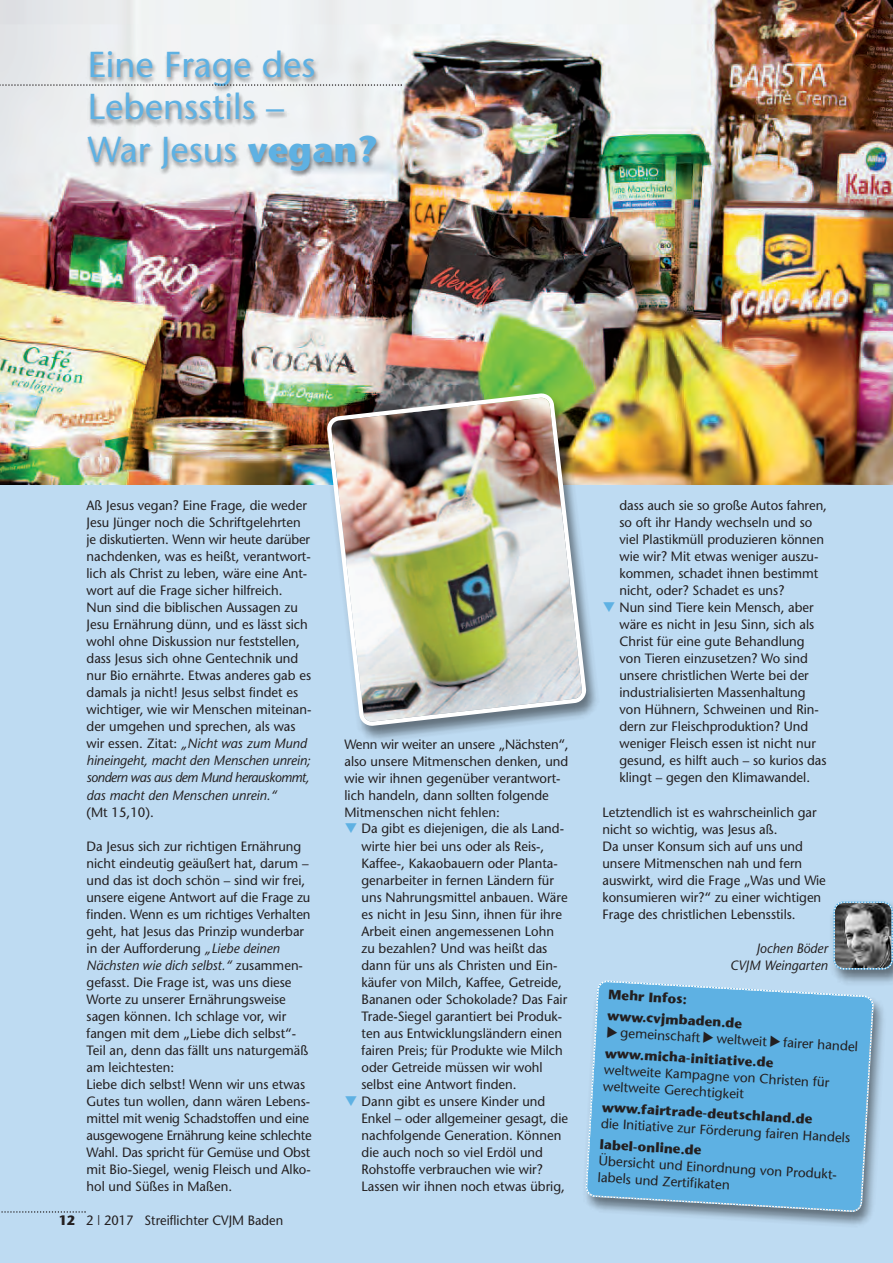
<style>
.page{position:relative;width:893px;height:1263px;background:#fff}
.page>*{position:absolute;margin:0;border:0;box-sizing:border-box;transform-origin:0 0}
.t1{font:36px/42.5px "Stone Sans";color:#5eb1e3}
.t2{font:13.5px/17px "Stone Sans";color:#231f20}
.t3{font:700 13.5px/21.1px "Stone Sans";color:#231f20}
.t4{font:13.5px "Stone Sans";color:#231f20;scale:.95 1}
.t5{font:italic 13.5px/17px "Stone Sans";color:#231f20;text-align:right}
.s1{font-weight:700}
.s2{font-style:italic}
.s3{color:#5eb1e3}
</style>
<div class="page">
<div style="left:0;top:468px;width:893px;height:795px;background:#bedbf2"></div>
<img style="left:832px;top:917px;width:61px;height:56px">
<svg style="left:833px;top:901px;width:60px;height:69px;background:#71787b"></svg>
<img style="left:0;top:0;width:893px;height:485px">
<svg style="left:1px;top:1211px;width:85px;height:2px"></svg>
<img style="left:78px;top:37px;width:679px;height:213px">
<svg style="left:0;top:84px;width:402px;height:2px"></svg>
<img style="left:317px;top:385px;width:291px;height:355px">
<img style="left:326px;top:393px;width:261px;height:333px">
<img style="left:639px;top:973px;width:254px;height:252px">
<svg style="left:585px;top:980px;width:289px;height:232px;background:#67b3e1"></svg>
<h1 class="t1" style="left:88px;top:47px;width:292px">Eine Frage des<br>Lebensstils –<br>War Jesus <span class="s1">vegan?</span></h1>
<p class="t2" style="left:87px;top:498px;width:226px">Aß Jesus vegan? Eine Frage, die weder Jesu Jünger noch die Schriftgelehrten je diskutierten. Wenn wir heute darüber nachdenken, was es heißt, verantwort&shy;lich als Christ zu leben, wäre eine Ant&shy;wort auf die Frage sicher hilfreich.<br>Nun sind die biblischen Aussagen zu Jesu Ernährung dünn, und es lässt sich wohl ohne Diskussion nur feststellen, dass Jesus sich ohne Gentechnik und nur Bio ernährte. Etwas anderes gab es damals ja nicht! Jesus selbst findet es wichtiger, wie wir Menschen miteinan&shy;der umgehen und sprechen, als was wir essen. Zitat: <span class="s2">„Nicht was zum Mund hineingeht, macht den Menschen unrein; sondern was aus dem Mund herauskommt, das macht den Menschen unrein.“</span></p>
<p class="t2" style="left:87px;top:805px;width:69px">(Mt 15,10).</p>
<p class="t2" style="left:87px;top:839px;width:227px">Da Jesus sich zur richtigen Ernährung nicht eindeutig geäußert hat, darum – und das ist doch schön – sind wir frei, unsere eigene Antwort auf die Frage zu finden. Wenn es um richtiges Verhalten geht, hat Jesus das Prinzip wunderbar in der Aufforderung <span class="s2">„Liebe deinen Nächsten wie dich selbst.“</span> zusammen&shy;gefasst. Die Frage ist, was uns diese Worte zu unserer Ernährungsweise sagen können. Ich schlage vor, wir fangen mit dem „Liebe dich selbst“- Teil an, denn das fällt uns naturgemäß am leichtesten:<br>Liebe dich selbst! Wenn wir uns etwas Gutes tun wollen, dann wären Lebens&shy;mittel mit wenig Schadstoffen und eine ausgewogene Ernährung keine schlechte Wahl. Das spricht für Gemüse und Obst mit Bio-Siegel, wenig Fleisch und Alko&shy;hol und Süßes in Maßen.</p>
<p class="t4" style="left:59px;top:1215px;width:238px"><span class="s1">12</span> 2 | 2017 Streiflichter CVJM Baden</p>
<p class="t2" style="left:344px;top:737px;width:226px">Wenn wir weiter an unsere „Nächsten“, also unsere Mitmenschen denken, und wie wir ihnen gegenüber verantwort&shy;lich handeln, dann sollten folgende Mitmenschen nicht fehlen:</p>
<p class="t2" style="left:361px;top:822px;width:208px;text-indent:-17px"><span class="s3">❑</span> Da gibt es diejenigen, die als Land&shy;wirte hier bei uns oder als Reis-, Kaffee-, Kakaobauern oder Planta&shy;genarbeiter in fernen Ländern für uns Nahrungsmittel anbauen. Wäre es nicht in Jesu Sinn, ihnen für ihre Arbeit einen angemessenen Lohn zu bezahlen? Und was heißt das dann für uns als Christen und Ein&shy;käufer von Milch, Kaffee, Getreide, Bananen oder Schokolade? Das Fair Trade-Siegel garantiert bei Produk&shy;ten aus Entwicklungsländern einen fairen Preis; für Produkte wie Milch oder Getreide müssen wir wohl selbst eine Antwort finden.</p>
<p class="t2" style="left:361px;top:1094px;width:208px;text-indent:-17px"><span class="s3">❑</span> Dann gibt es unsere Kinder und<br>Enkel – oder allgemeiner gesagt, die nachfolgende Generation. Können die auch noch so viel Erdöl und<br>Rohstoffe verbrauchen wie wir?<br>Lassen wir ihnen noch etwas übrig,</p>
<p class="t2" style="left:619px;top:498px;width:209px">dass auch sie so große Autos fahren, so oft ihr Handy wechseln und so viel Plastikmüll produzieren können wie wir? Mit etwas weniger auszu&shy;kommen, schadet ihnen bestimmt nicht, oder? Schadet es uns?</p>
<p class="t2" style="left:619px;top:601px;width:209px;text-indent:-17px"><span class="s3">❑</span> Nun sind Tiere kein Mensch, aber wäre es nicht in Jesu Sinn, sich als Christ für eine gute Behandlung von Tieren einzusetzen? Wo sind unsere christlichen Werte bei der industrialisierten Massenhaltung von Hühnern, Schweinen und Rin&shy;dern zur Fleischproduktion? Und weniger Fleisch essen ist nicht nur gesund, es hilft auch – so kurios das klingt – gegen den Klimawandel.</p>
<p class="t2" style="left:602px;top:805px;width:225px">Letztendlich ist es wahrscheinlich gar nicht so wichtig, was Jesus aß.<br>Da unser Konsum sich auf uns und unsere Mitmenschen nah und fern auswirkt, wird die Frage „Was und Wie konsumieren wir?“ zu einer wichtigen Frage des christlichen Lebensstils.</p>
<p class="t5" style="left:730px;top:941px;width:99px">Jochen Böder<br>CVJM Weingarten</p>
<p class="t3" style="left:609px;top:985px;width:137px;rotate:3deg">Mehr Infos: www.cvjmbaden.de</p>
<p class="t2" style="left:607px;top:1024px;width:254px;line-height:20.7px;rotate:3deg">◆ gemeinschaft ◆ weltweit ◆ fairer handel <span class="s1">www.micha-initiative.de</span></p>
<p class="t2" style="left:604px;top:1063px;width:227px;line-height:16.4px;rotate:3deg">weltweite Kampagne von Christen für weltweite Gerechtigkeit</p>
<p class="t3" style="left:602px;top:1098px;width:212px;rotate:3deg">www.fairtrade-deutschland.de</p>
<p class="t2" style="left:601px;top:1117px;width:251px;rotate:3deg">die Initiative zur Förderung fairen Handels</p>
<p class="t3" style="left:600px;top:1135px;width:103px;rotate:3deg">label-online.de</p>
<p class="t2" style="left:599px;top:1155px;width:242px;line-height:16.2px;rotate:3deg">Übersicht und Einordnung von Produkt&shy;labels und Zertifikaten</p>
</div>
